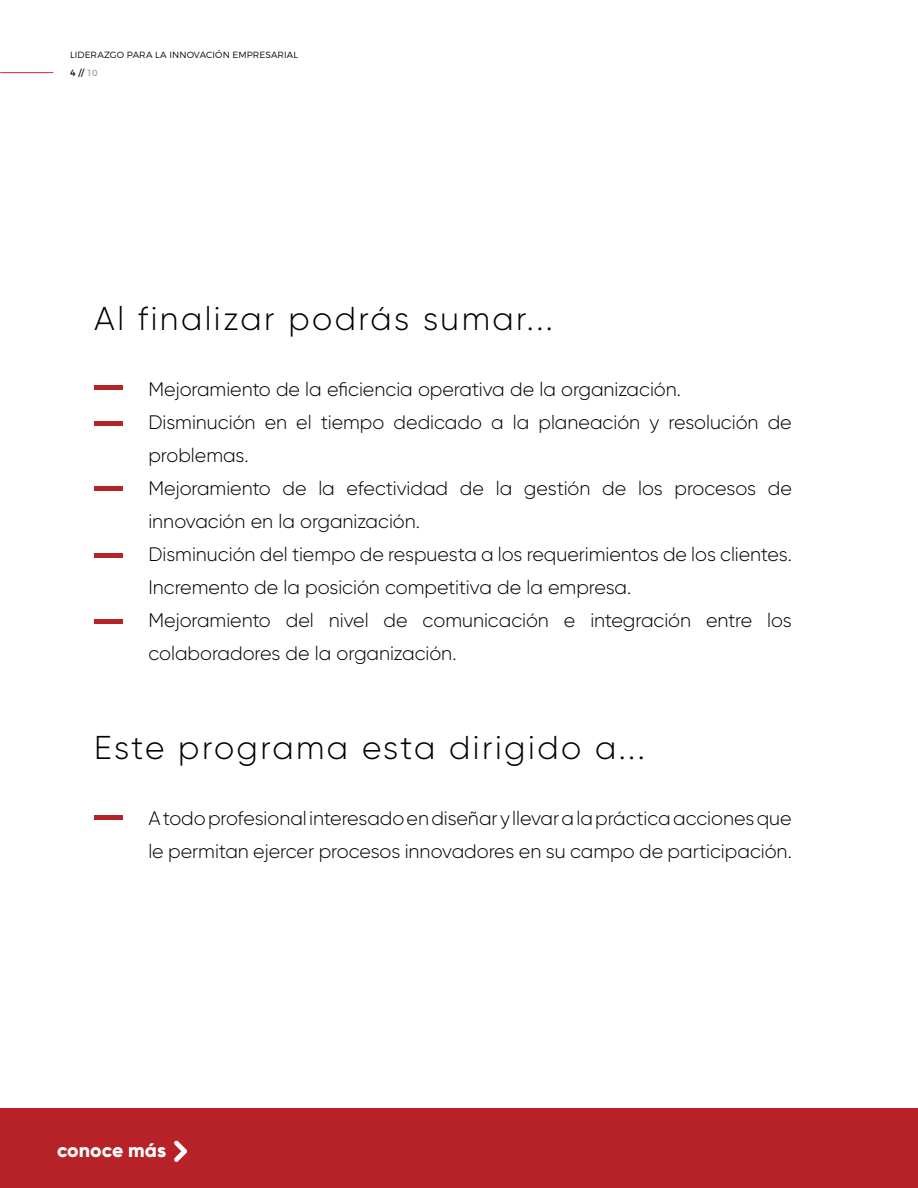
<style>
.page{position:relative;width:918px;height:1188px;background:#fff}
.page>*{position:absolute;margin:0;border:0;box-sizing:border-box;transform-origin:0 0}
.t1{font:300 33px "Gilroy";letter-spacing:.075em;color:#000}
.t2{font:300 19.5px/33px "Gilroy";letter-spacing:-.005em;color:#000}
.t3{font:800 19.5px "Gilroy";color:#fff}
.t4{font:300 9px/17.5px "Montserrat";letter-spacing:.01em;color:#000}
.s1{font-weight:400}
.s2{font-weight:400;color:#9d9d9c}
</style>
<div class="page">
<hr style="left:0;top:72px;width:53px;height:1px;background:#e62a32">
<div style="left:0;top:1108px;width:918px;height:80px;background:#b62228"></div>
<svg style="left:174px;top:1140px;width:13px;height:22px"></svg>
<hr style="left:94px;top:816px;width:29px;height:4px;background:#b62228">
<hr style="left:94px;top:385px;width:29px;height:4px;background:#b62228">
<hr style="left:94px;top:421px;width:29px;height:4px;background:#b62228">
<hr style="left:94px;top:487px;width:29px;height:4px;background:#b62228">
<hr style="left:94px;top:554px;width:29px;height:4px;background:#b62228">
<hr style="left:94px;top:619px;width:29px;height:4px;background:#b62228">
<p class="t4" style="left:70px;top:45px;width:230px">LIDERAZGO PARA LA INNOVACIÓN EMPRESARIAL<br><span class="s1">4 //</span> <span class="s2">10</span></p>
<h1 class="t1" style="left:94px;top:298px;width:460px">Al finalizar podrás sumar...</h1>
<p class="t2" style="left:148px;top:372px;width:645px">Mejoramiento de la eficiencia operativa de la organización.<br>Disminución en el tiempo dedicado a la planeación y resolución de problemas.<br>Mejoramiento de la efectividad de la gestión de los procesos de innovación en la organización.<br>Disminución del tiempo de respuesta a los requerimientos de los clientes.<br>Incremento de la posición competitiva de la empresa.<br>Mejoramiento del nivel de comunicación e integración entre los colaboradores de la organización.</p>
<h1 class="t1" style="left:94px;top:727px;width:552px">Este programa esta dirigido a...</h1>
<p class="t2" style="left:148px;top:801px;width:645px">A todo profesional interesado en diseñar y llevar a la práctica acciones que le permitan ejercer procesos innovadores en su campo de participación.</p>
<p class="t3" style="left:57px;top:1138px;width:111px">conoce más</p>
</div>
